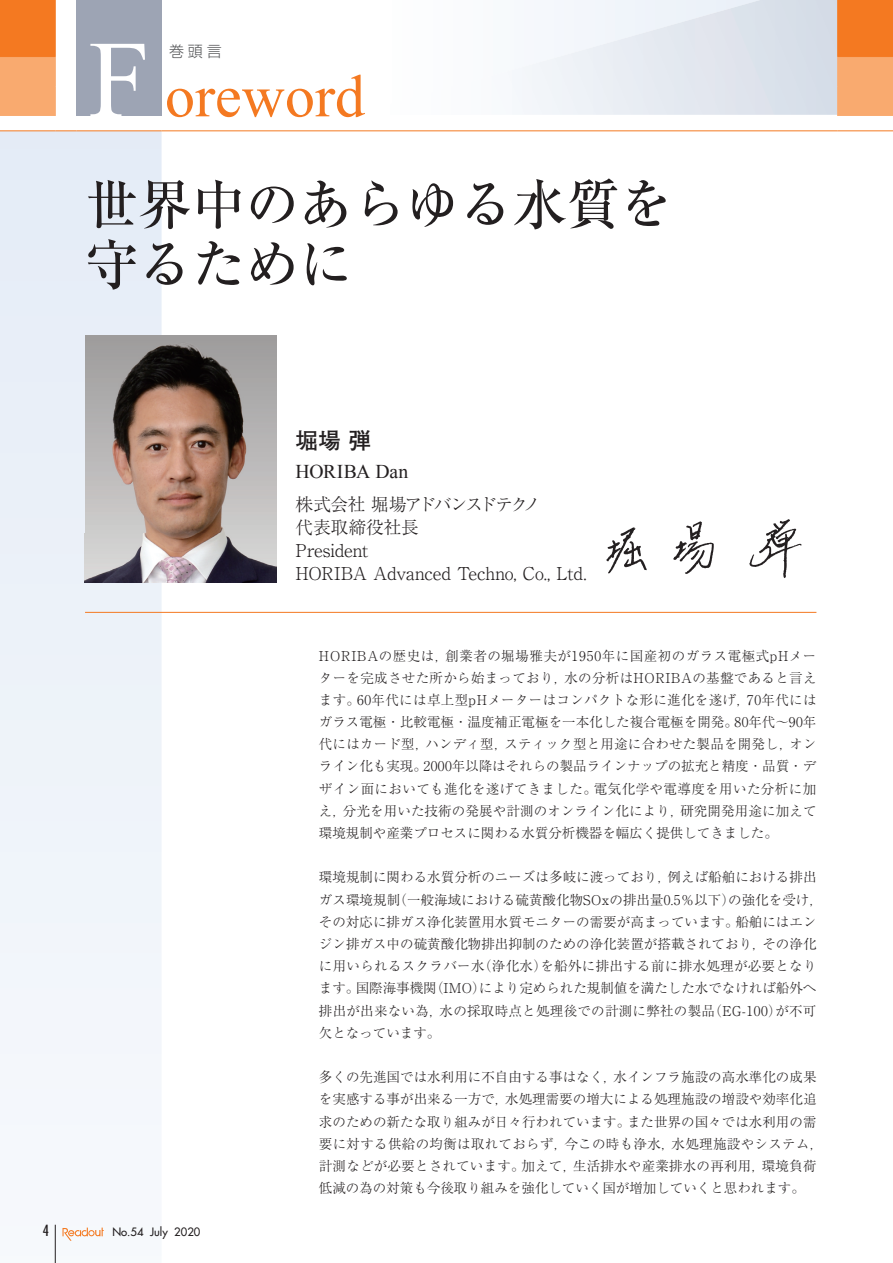
<style>
.page{position:relative;width:893px;height:1263px;background:#fff}
.page>*{position:absolute;margin:0;border:0;box-sizing:border-box;transform-origin:0 0}
.t1{font:109.35px "Times New Roman";color:#fff}
.t2{font:60px "Times New Roman";color:#f47921}
.t3{font:500 54px/60px "Ryumin Pro";color:#231f20}
.t4{font:700 22.5px "Futo Go B101 Pro";color:#231f20}
.t5{font:19.5px "Times New Roman";letter-spacing:-.005em;color:#231f20}
.t6{font:300 17.7px/23.2px "Ryumin Pro";letter-spacing:-.02em;color:#231f20}
.t7{font:300 15px "Shin Go Pro";color:#57585a}
.t8{font:condensed 15px "Futura";color:#231f20}
.t9{font:300 13.5px/22.2px "Ryumin Pro";letter-spacing:.005em;color:#231f20}
.t10{font:11.25px "Futura";color:#231f20}
</style>
<div class="page">
<svg style="left:0;top:131px;width:162px;height:1132px"></svg>
<hr style="left:55px;top:1225px;width:1px;height:38px;background:#231f20">
<svg style="left:63px;top:1227px;width:41px;height:14px"></svg>
<div style="left:838px;top:0;width:55px;height:56px;background:#f47921"></div>
<svg style="left:0;top:0;width:837px;height:57px"></svg>
<div style="left:77px;top:0;width:85px;height:116px;background:#9da4b4"></div>
<svg style="left:0;top:57px;width:893px;height:59px"></svg>
<hr style="left:55px;top:0;width:1px;height:56px;background:#f47921">
<svg style="left:55px;top:130px;width:22px;height:1px"></svg>
<hr style="left:77px;top:130px;width:85px;height:1px;background:#f47921">
<hr style="left:162px;top:130px;width:676px;height:1px;background:#f47921">
<hr style="left:0;top:130px;width:55px;height:1px;background:#f47921">
<hr style="left:0;top:56px;width:56px;height:1px;background:#f47921">
<hr style="left:837px;top:56px;width:56px;height:1px;background:#f47921">
<hr style="left:837px;top:0;width:1px;height:56px;background:#f47921">
<hr style="left:838px;top:130px;width:55px;height:1px;background:#f47921">
<svg style="left:55px;top:57px;width:1px;height:29px"></svg>
<hr style="left:55px;top:86px;width:1px;height:30px;background:#f9aa6f">
<svg style="left:837px;top:57px;width:1px;height:29px"></svg>
<hr style="left:837px;top:86px;width:1px;height:30px;background:#f9aa6f">
<hr style="left:85px;top:612px;width:731px;height:1px;background:#f47921">
<img style="left:85px;top:336px;width:192px;height:247px">
<img style="left:606px;top:519px;width:196px;height:59px">
<h1 class="t1" style="left:89px;top:6px;width:62px">F</h1>
<p class="t7" style="left:169px;top:39px;width:54px">巻頭言</p>
<h2 class="t2" style="left:165px;top:56px;width:201px">oreword</h2>
<h3 class="t3" style="left:85px;top:170px;width:590px">世界中のあらゆる水質を守るために</h3>
<h3 class="t4" style="left:296px;top:422px;width:77px">堀場 弾</h3>
<h3 class="t5" style="left:296px;top:459px;width:114px">HORIBA Dan</h3>
<h3 class="t6" style="left:296px;top:491px;width:293px">株式会社 堀場アドバンスドテクノ<br>代表取締役社長<br>President<br>HORIBA Advanced Techno, Co., Ltd.</h3>
<p class="t8" style="left:43px;top:1221px;width:8px">4</p>
<p class="t10" style="left:112px;top:1225px;width:89px">No.54 July 2020</p>
<p class="t9" style="left:319px;top:643px;width:499px;text-align:justify">HORIBAの歴史は，創業者の堀場雅夫が1950年に国産初のガラス電極式pHメーターを完成させた所から始まっており，水の分析はHORIBAの基盤であると言えます。60年代には卓上型pHメーターはコンパクトな形に進化を遂げ，70年代にはガラス電極・比較電極・温度補正電極を一本化した複合電極を開発。80年代～90年代にはカード型，ハンディ型，スティック型と用途に合わせた製品を開発し，オンライン化も実現。2000年以降はそれらの製品ラインナップの拡充と精度・品質・デザイン面においても進化を遂げてきました。電気化学や電導度を用いた分析に加え，分光を用いた技術の発展や計測のオンライン化により，研究開発用途に加えて環境規制や産業プロセスに関わる水質分析機器を幅広く提供してきました。</p>
<p class="t9" style="left:319px;top:865px;width:506px">環境規制に関わる水質分析のニーズは多岐に渡っており，例えば船舶における排出ガス環境規制（一般海域における硫黄酸化物SOxの排出量0.5％以下）の強化を受け，その対応に排ガス浄化装置用水質モニターの需要が高まっています。船舶にはエンジン排ガス中の硫黄酸化物排出抑制のための浄化装置が搭載されており，その浄化に用いられるスクラバー水（浄化水）を船外に排出する前に排水処理が必要となります。国際海事機関（IMO）により定められた規制値を満たした水でなければ船外へ排出が出来ない為，水の採取時点と処理後での計測に弊社の製品（EG-100）が不可欠となっています。</p>
<p class="t9" style="left:319px;top:1065px;width:506px">多くの先進国では水利用に不自由する事はなく，水インフラ施設の高水準化の成果を実感する事が出来る一方で，水処理需要の増大による処理施設の増設や効率化追求のための新たな取り組みが日々行われています。また世界の国々では水利用の需要に対する供給の均衡は取れておらず，今この時も浄水，水処理施設やシステム，計測などが必要とされています。加えて，生活排水や産業排水の再利用，環境負荷低減の為の対策も今後取り組みを強化していく国が増加していくと思われます。</p>
</div>
